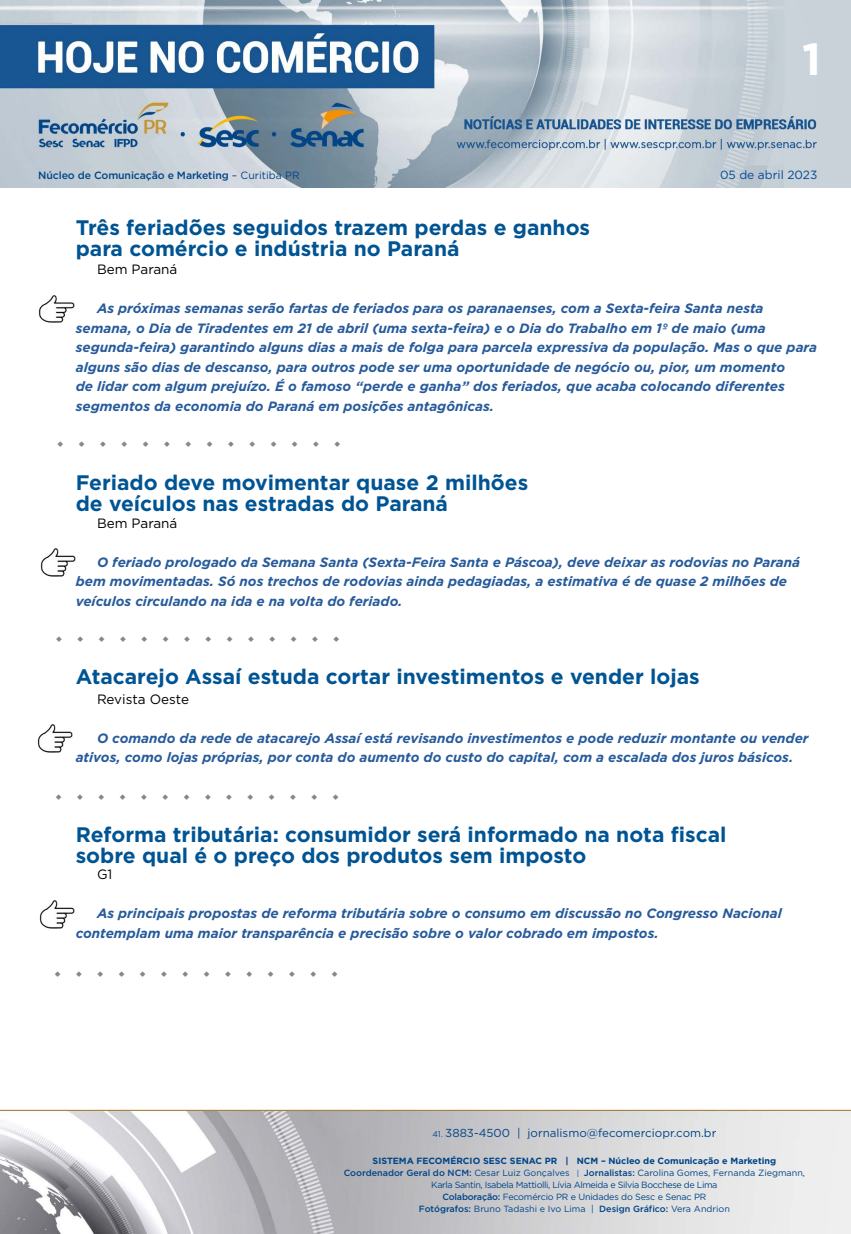
<style>
.page{position:relative;width:851px;height:1234px;background:#fff}
.page>*{position:absolute;margin:0;border:0;box-sizing:border-box;transform-origin:0 0}
.t1{font:700 45px "Gotham";color:#fff}
.t2{font:700 21px/21px "Gotham";color:#005493}
.t3{font:italic 700 13.5px/19.5px "Gotham";color:#275b9b}
.t4{font:13.5px "Gotham";color:#000}
.t5{font:11.85px "Gotham";color:#004a93}
.t6{font:11.55px "Gotham";color:#004587}
.t7{font:500 10.5px "Gotham";letter-spacing:-.01em;color:#004587}
.t8{font:9px/12px "Gotham";letter-spacing:-.02em;color:#004587;text-align:center}
.s1{font-weight:400}
.s2{font-size:8.25px}
.s3{font-weight:700}
.s4{font-weight:500}
.s5{font-size:7.65px}
</style>
<div class="page">
<img style="left:0;top:0;width:850px;height:188px">
<img style="left:0;top:1109px;width:850px;height:124px">
<img style="left:38px;top:724px;width:35px;height:28px">
<img style="left:39px;top:900px;width:36px;height:27px">
<img style="left:40px;top:548px;width:36px;height:28px">
<img style="left:39px;top:295px;width:35px;height:28px">
<h1 class="t1" style="left:802px;top:29px;width:20px">1</h1>
<p class="t7" style="left:38px;top:168px;width:263px">Núcleo de Comunicação e Marketing <span class="s1">– Curitiba PR</span></p>
<p class="t5" style="left:720px;top:167px;width:99px">05 de abril 2023</p>
<h2 class="t2" style="left:76px;top:217px;width:516px">Três feriadões seguidos trazem perdas e ganhos para comércio e indústria no Paraná</h2>
<p class="t4" style="left:97px;top:261px;width:82px">Bem Paraná</p>
<p class="t3" style="left:76px;top:298px;width:742px;text-indent:21px">As próximas semanas serão fartas de feriados para os paranaenses, com a Sexta-feira Santa nesta semana, o Dia de Tiradentes em 21 de abril (uma sexta-feira) e o Dia do Trabalho em 1º de maio (uma segunda-feira) garantindo alguns dias a mais de folga para parcela expressiva da população. Mas o que para alguns são dias de descanso, para outros pode ser uma oportunidade de negócio ou, pior, um momento<br>de lidar com algum prejuízo. É o famoso “perde e ganha” dos feriados, que acaba colocando diferentes segmentos da economia do Paraná em posições antagônicas.</p>
<h2 class="t2" style="left:76px;top:472px;width:454px">Feriado deve movimentar quase 2 milhões de veículos nas estradas do Paraná</h2>
<p class="t4" style="left:97px;top:514px;width:82px">Bem Paraná</p>
<p class="t3" style="left:76px;top:552px;width:725px;text-indent:21px">O feriado prologado da Semana Santa (Sexta-Feira Santa e Páscoa), deve deixar as rodovias no Paraná bem movimentadas. Só nos trechos de rodovias ainda pedagiadas, a estimativa é de quase 2 milhões de veículos circulando na ida e na volta do feriado.</p>
<h2 class="t2" style="left:76px;top:665px;width:625px">Atacarejo Assaí estuda cortar investimentos e vender lojas</h2>
<p class="t4" style="left:97px;top:690px;width:93px">Revista Oeste</p>
<p class="t3" style="left:76px;top:727px;width:734px;text-indent:21px">O comando da rede de atacarejo Assaí está revisando investimentos e pode reduzir montante ou vender ativos, como lojas próprias, por conta do aumento do custo do capital, com a escalada dos juros básicos.</p>
<h2 class="t2" style="left:76px;top:823px;width:652px">Reforma tributária: consumidor será informado na nota fiscal sobre qual é o preço dos produtos sem imposto</h2>
<p class="t4" style="left:97px;top:865px;width:17px">G1</p>
<p class="t3" style="left:76px;top:903px;width:707px;text-indent:21px">As principais propostas de reforma tributária sobre o consumo em discussão no Congresso Nacional contemplam uma maior transparência e precisão sobre o valor cobrado em impostos.</p>
<p class="t6" style="left:432px;top:1125px;width:285px"><span class="s2">41.</span> 3883-4500 | jornalismo@fecomerciopr.com.br</p>
<p class="t8" style="left:343px;top:1154px;width:463px"><span class="s3">SISTEMA FECOMÉRCIO SESC SENAC PR | NCM – Núcleo de Comunicação e Marketing </span><span class="s4">Coordenador Geral do NCM:</span> Cesar Luiz Gonçalves <span class="s5">|</span> <span class="s4">Jornalistas:</span> Carolina Gomes, Fernanda Ziegmann, Karla Santin, Isabela Mattiolli, Lívia Almeida e Silvia Bocchese de Lima<br><span class="s4">Colaboração:</span> Fecomércio PR e Unidades do Sesc e Senac PR<br><span class="s4">Fotógrafos:</span> Bruno Tadashi e Ivo Lima | <span class="s4">Design Gráfico:</span> Vera Andrion</p>
</div>
